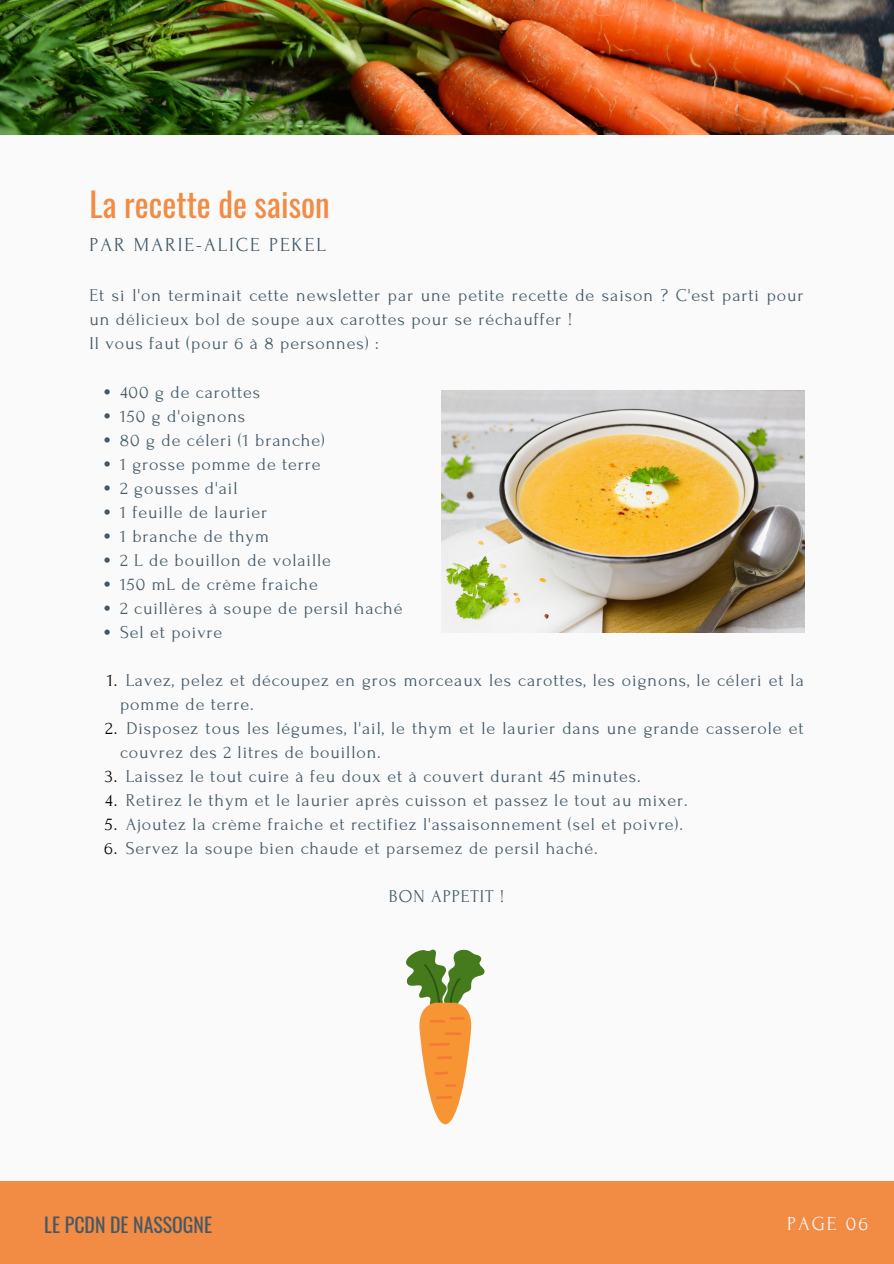
<style>
.page{position:relative;width:894px;height:1264px;background:#fff}
.page>*{position:absolute;margin:0;border:0;box-sizing:border-box;transform-origin:0 0}
.t1{font:33.15px "Oswald";color:#f28b43}
.t2{font:19.8px "Forum";letter-spacing:.1em;color:#435967}
.t3{font:19.8px "Oswald";color:#435967}
.t4{font:19.8px "Forum";letter-spacing:.1em;color:#fafafa}
.t5{font:18px/24px "Forum";letter-spacing:.05em;color:#435967}
.t6{font:18px/24px "Forum";color:#000;text-align:justify}
</style>
<div class="page">
<div style="left:0;top:0;width:893px;height:1263px;background:#fafafa"></div>
<div style="left:0;top:1181px;width:893px;height:82px;background:#f28b43"></div>
<img style="left:0;top:0;width:893px;height:134px">
<svg style="left:104px;top:389px;width:6px;height:5px"></svg>
<svg style="left:104px;top:413px;width:6px;height:5px"></svg>
<svg style="left:104px;top:437px;width:6px;height:5px"></svg>
<svg style="left:104px;top:461px;width:6px;height:5px"></svg>
<svg style="left:104px;top:485px;width:6px;height:5px"></svg>
<svg style="left:104px;top:509px;width:6px;height:5px"></svg>
<svg style="left:104px;top:533px;width:6px;height:5px"></svg>
<svg style="left:104px;top:557px;width:6px;height:5px"></svg>
<svg style="left:104px;top:581px;width:6px;height:5px"></svg>
<svg style="left:104px;top:605px;width:6px;height:5px"></svg>
<svg style="left:104px;top:629px;width:6px;height:6px"></svg>
<img style="left:441px;top:390px;width:363px;height:242px">
<svg style="left:406px;top:949px;width:79px;height:175px"></svg>
<p class="t1" style="left:89px;top:178px;width:242px">La recette de saison</p>
<p class="t2" style="left:89px;top:234px;width:238px">PAR MARIE-ALICE PEKEL</p>
<p class="t5" style="left:89px;top:284px;width:715px">Et si l'on terminait cette newsletter par une petite recette de saison ? C'est parti pour un délicieux bol de soupe aux carottes pour se réchauffer !</p>
<p class="t5" style="left:89px;top:332px;width:291px">Il vous faut (pour 6 à 8 personnes) :</p>
<p class="t5" style="left:120px;top:380px;width:142px">400 g de carottes</p>
<p class="t5" style="left:120px;top:404px;width:127px">150 g d'oignons</p>
<p class="t5" style="left:120px;top:428px;width:206px">80 g de céleri (1 branche)</p>
<p class="t5" style="left:120px;top:452px;width:202px">1 grosse pomme de terre</p>
<p class="t5" style="left:120px;top:476px;width:119px">2 gousses d'ail</p>
<p class="t5" style="left:120px;top:500px;width:149px">1 feuille de laurier</p>
<p class="t5" style="left:120px;top:524px;width:150px">1 branche de thym</p>
<p class="t5" style="left:120px;top:548px;width:212px">2 L de bouillon de volaille</p>
<p class="t5" style="left:120px;top:572px;width:199px">150 mL de crème fraiche</p>
<p class="t5" style="left:120px;top:596px;width:284px">2 cuillères à soupe de persil haché</p>
<p class="t5" style="left:120px;top:620px;width:104px">Sel et poivre</p>
<p class="t5" style="left:120px;top:668px;width:685px;text-indent:6px">Lavez, pelez et découpez en gros morceaux les carottes, les oignons, le céleri et la pomme de terre.</p>
<p class="t5" style="left:120px;top:716px;width:684px;text-indent:6px">Disposez tous les légumes, l'ail, le thym et le laurier dans une grande casserole et couvrez des 2 litres de bouillon.</p>
<p class="t5" style="left:126px;top:764px;width:516px">Laissez le tout cuire à feu doux et à couvert durant 45 minutes.</p>
<p class="t5" style="left:126px;top:788px;width:563px">Retirez le thym et le laurier après cuisson et passez le tout au mixer.</p>
<p class="t5" style="left:126px;top:812px;width:558px">Ajoutez la crème fraiche et rectifiez l'assaisonnement (sel et poivre).</p>
<p class="t5" style="left:126px;top:836px;width:473px">Servez la soupe bien chaude et parsemez de persil haché.</p>
<p class="t6" style="left:107px;top:668px;width:12px">1.</p>
<p class="t6" style="left:105px;top:716px;width:14px">2.</p>
<p class="t6" style="left:104px;top:764px;width:15px">3.<br>4.<br>5.<br>6.</p>
<p class="t5" style="left:389px;top:884px;width:117px">BON APPETIT !</p>
<p class="t3" style="left:44px;top:1209px;width:169px">LE PCDN DE NASSOGNE</p>
<p class="t4" style="left:787px;top:1212px;width:82px">PAGE 06</p>
</div>
